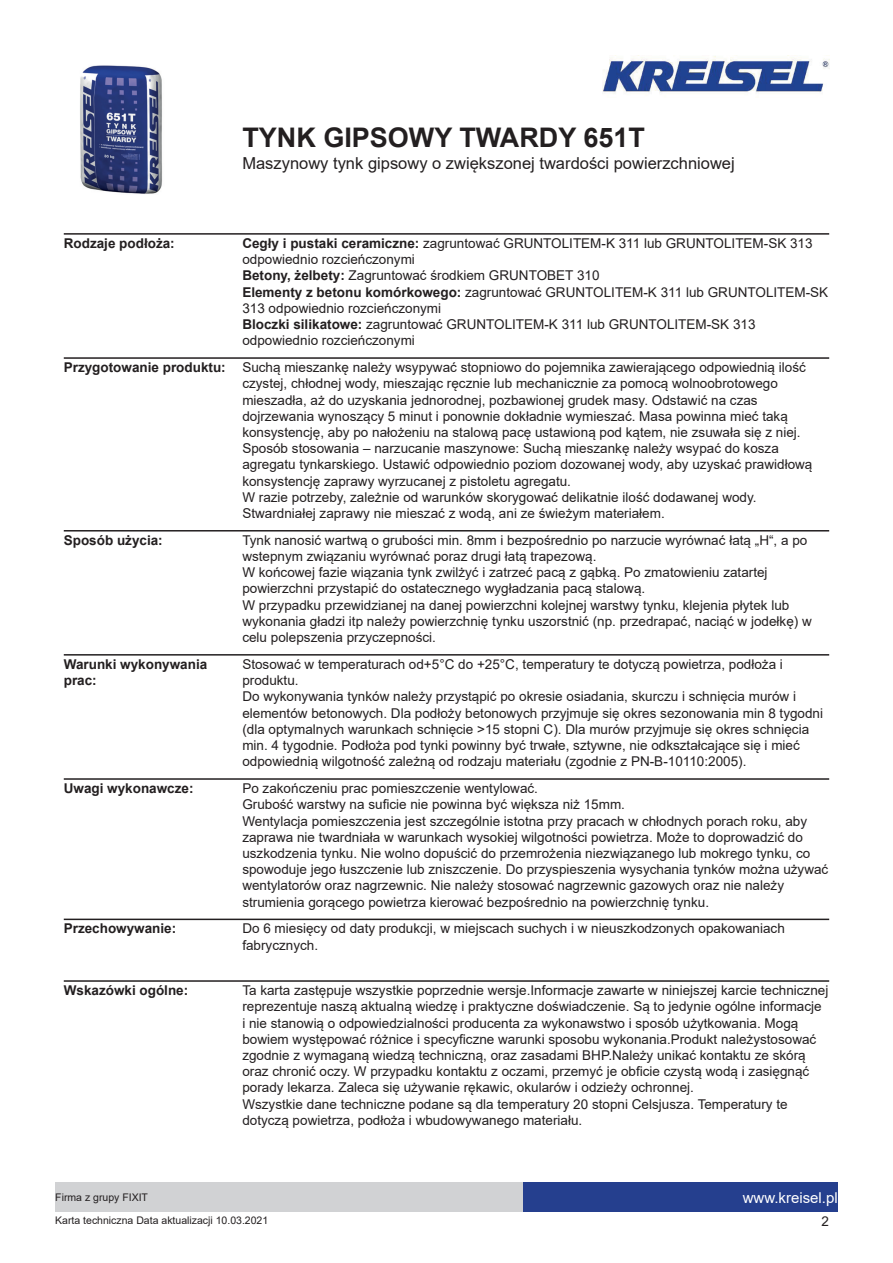
<style>
.page{position:relative;width:893px;height:1263px;background:#fff}
.page>*{position:absolute;margin:0;border:0;box-sizing:border-box;transform-origin:0 0}
.t1{font:700 27px "Arial";color:#231f20}
.t2{font:16.5px "Arial";color:#231f20}
.t3{font:15px "Arial";color:#fff}
.t4{font:13.5px/16.2px "Arial";color:#231f20}
.t5{font:700 13.5px/16.2px "Arial";color:#231f20}
.t6{font:10.5px "Arial";color:#231f20}
.s1{font-weight:700}
</style>
<div class="page">
<img style="left:80px;top:65px;width:82px;height:129px">
<img style="left:602px;top:55px;width:227px;height:39px">
<div style="left:523px;top:1182px;width:315px;height:30px;background:#253f8e"></div>
<div style="left:55px;top:1182px;width:468px;height:30px;background:#d1d2d4"></div>
<hr style="left:64px;top:233px;width:765px;height:2px;background:#231f20">
<hr style="left:64px;top:357px;width:765px;height:2px;background:#231f20">
<hr style="left:64px;top:530px;width:765px;height:1px;background:#231f20">
<hr style="left:64px;top:654px;width:765px;height:2px;background:#231f20">
<hr style="left:64px;top:778px;width:765px;height:2px;background:#231f20">
<hr style="left:64px;top:918px;width:765px;height:2px;background:#231f20">
<hr style="left:64px;top:980px;width:765px;height:2px;background:#231f20">
<h1 class="t1" style="left:242px;top:119px;width:404px">TYNK GIPSOWY TWARDY 651T</h1>
<p class="t2" style="left:242px;top:152px;width:494px">Maszynowy tynk gipsowy o zwiększonej twardości powierzchniowej</p>
<p class="t5" style="left:64px;top:235px;width:113px">Rodzaje podłoża:</p>
<p class="t4" style="left:242px;top:235px;width:587px"><span class="s1">Cegły i pustaki ceramiczne:</span> zagruntować GRUNTOLITEM-K 311 lub GRUNTOLITEM-SK 313 odpowiednio rozcieńczonymi<br><span class="s1">Betony, żelbety:</span> Zagruntować środkiem GRUNTOBET 310<br><span class="s1">Elementy z betonu komórkowego:</span> zagruntować GRUNTOLITEM-K 311 lub GRUNTOLITEM-SK 313 odpowiednio rozcieńczonymi<br><span class="s1">Bloczki silikatowe:</span> zagruntować GRUNTOLITEM-K 311 lub GRUNTOLITEM-SK 313 odpowiednio rozcieńczonymi</p>
<p class="t4" style="left:242px;top:359px;width:572px;text-indent:-179px"><span class="s1">Przygotowanie produktu:</span> Suchą mieszankę należy wsypywać stopniowo do pojemnika zawierającego odpowiednią ilość czystej, chłodnej wody, mieszając ręcznie lub mechanicznie za pomocą wolnoobrotowego mieszadła, aż do uzyskania jednorodnej, pozbawionej grudek masy. Odstawić na czas dojrzewania wynoszący 5 minut i ponownie dokładnie wymieszać. Masa powinna mieć taką konsystencję, aby po nałożeniu na stalową pacę ustawioną pod kątem, nie zsuwała się z niej.<br>Sposób stosowania – narzucanie maszynowe: Suchą mieszankę należy wsypać do kosza agregatu tynkarskiego. Ustawić odpowiednio poziom dozowanej wody, aby uzyskać prawidłową konsystencję zaprawy wyrzucanej z pistoletu agregatu.<br>W razie potrzeby, zależnie od warunków skorygować delikatnie ilość dodawanej wody.<br>Stwardniałej zaprawy nie mieszać z wodą, ani ze świeżym materiałem.</p>
<p class="t5" style="left:64px;top:532px;width:101px">Sposób użycia:</p>
<p class="t4" style="left:242px;top:532px;width:571px">Tynk nanosić wartwą o grubości min. 8mm i bezpośrednio po narzucie wyrównać łatą „H“, a po wstepnym związaniu wyrównać poraz drugi łatą trapezową.<br>W końcowej fazie wiązania tynk zwilżyć i zatrzeć pacą z gąbką. Po zmatowieniu zatartej powierzchni przystapić do ostatecznego wygładzania pacą stalową.<br>W przypadku przewidzianej na danej powierzchni kolejnej warstwy tynku, klejenia płytek lub wykonania gładzi itp należy powierzchnię tynku uszorstnić (np. przedrapać, naciąć w jodełkę) w celu polepszenia przyczepności.</p>
<p class="t5" style="left:64px;top:656px;width:145px">Warunki wykonywania prac:</p>
<p class="t4" style="left:242px;top:656px;width:582px">Stosować w temperaturach od+5°C do +25°C, temperatury te dotyczą powietrza, podłoża i produktu.<br>Do wykonywania tynków należy przystąpić po okresie osiadania, skurczu i schnięcia murów i elementów betonowych. Dla podłoży betonowych przyjmuje się okres sezonowania min 8 tygodni (dla optymalnych warunkach schnięcie &gt;15 stopni C). Dla murów przyjmuje się okres schnięcia min. 4 tygodnie. Podłoża pod tynki powinny być trwałe, sztywne, nie odkształcające się i mieć odpowiednią wilgotność zależną od rodzaju materiału (zgodnie z PN-B-10110:2005).</p>
<p class="t5" style="left:64px;top:780px;width:131px">Uwagi wykonawcze:</p>
<p class="t4" style="left:242px;top:780px;width:587px">Po zakończeniu prac pomieszczenie wentylować.<br>Grubość warstwy na suficie nie powinna być większa niż 15mm.<br>Wentylacja pomieszczenia jest szczególnie istotna przy pracach w chłodnych porach roku, aby zaprawa nie twardniała w warunkach wysokiej wilgotności powietrza. Może to doprowadzić do uszkodzenia tynku. Nie wolno dopuścić do przemrożenia niezwiązanego lub mokrego tynku, co spowoduje jego łuszczenie lub zniszczenie. Do przyspieszenia wysychania tynków można używać wentylatorów oraz nagrzewnic. Nie należy stosować nagrzewnic gazowych oraz nie należy strumienia gorącego powietrza kierować bezpośrednio na powierzchnię tynku.</p>
<p class="t5" style="left:64px;top:921px;width:114px">Przechowywanie:</p>
<p class="t4" style="left:242px;top:920px;width:544px">Do 6 miesięcy od daty produkcji, w miejscach suchych i w nieuszkodzonych opakowaniach fabrycznych.</p>
<p class="t5" style="left:64px;top:982px;width:126px">Wskazówki ogólne:</p>
<p class="t4" style="left:242px;top:982px;width:587px">Ta karta zastępuje wszystkie poprzednie wersje.Informacje zawarte w niniejszej karcie technicznej reprezentuje naszą aktualną wiedzę i praktyczne doświadczenie. Są to jedynie ogólne informacje<br>i nie stanowią o odpowiedzialności producenta za wykonawstwo i sposób użytkowania. Mogą bowiem występować różnice i specyficzne warunki sposobu wykonania.Produkt należystosować zgodnie z wymaganą wiedzą techniczną, oraz zasadami BHP.Należy unikać kontaktu ze skórą oraz chronić oczy. W przypadku kontaktu z oczami, przemyć je obficie czystą wodą i zasięgnąć porady lekarza. Zaleca się używanie rękawic, okularów i odzieży ochronnej.<br>Wszystkie dane techniczne podane są dla temperatury 20 stopni Celsjusza. Temperatury te dotyczą powietrza, podłoża i wbudowywanego materiału.</p>
<p class="t6" style="left:55px;top:1190px;width:94px">Firma z grupy FIXIT</p>
<p class="t3" style="left:743px;top:1187px;width:97px">www.kreisel.pl</p>
<p class="t6" style="left:55px;top:1213px;width:215px">Karta techniczna Data aktualizacji 10.03.2021</p>
<p class="t4" style="left:821px;top:1213px;width:9px">2</p>
</div>
